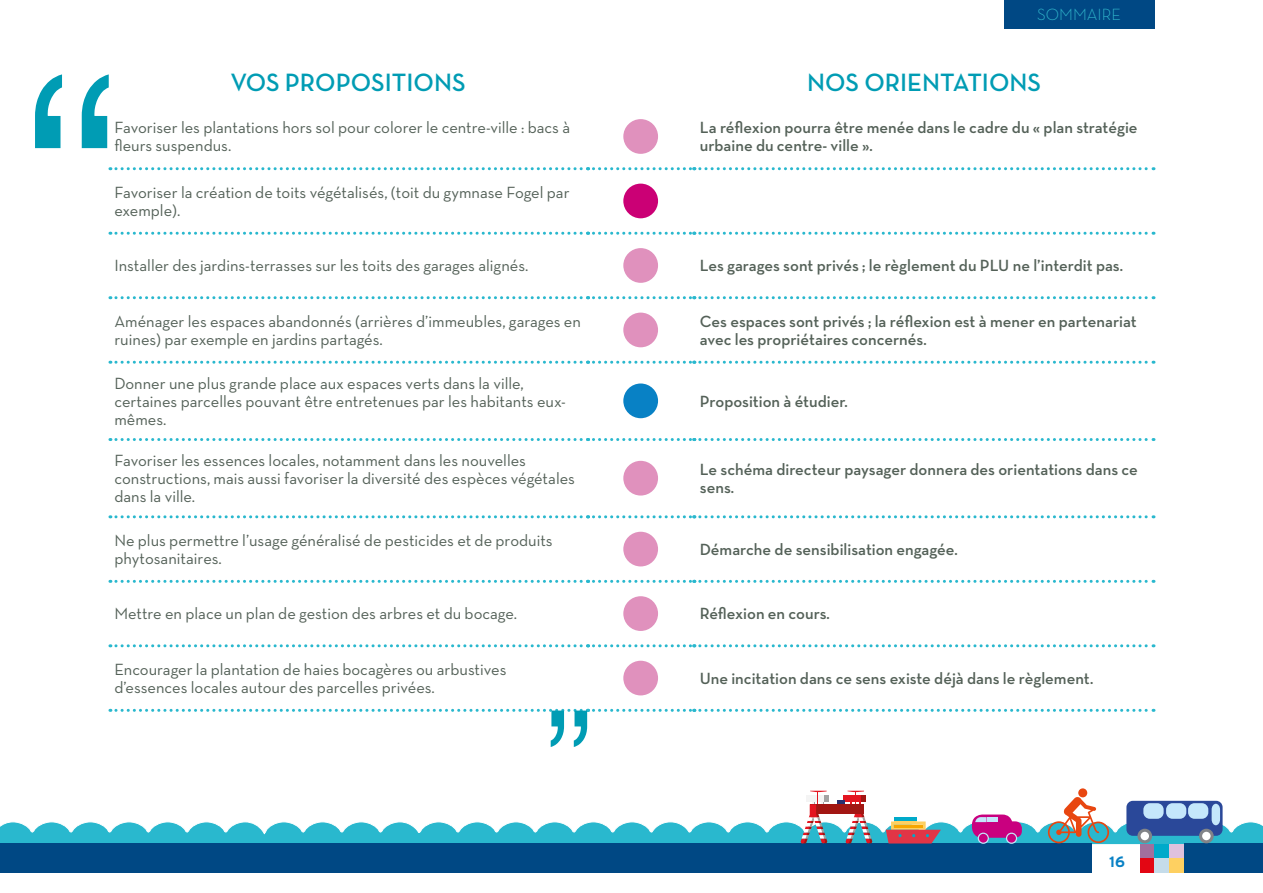
<style>
.page{position:relative;width:1263px;height:893px;background:#fff}
.page>*{position:absolute;margin:0;border:0;box-sizing:border-box;transform-origin:0 0}
.t1{font:600 25.5px "Neutra Text TF";color:#009cb4}
.t2{font:16.5px/18px "Neutra Text TF";color:#546158}
.t3{font:600 16.5px/18px "Neutra Text TF";color:#546158}
.t4{font:300 16.5px "Neutra Text TF";color:#32b9cd}
.t5{font:700 15px "Interstate";color:#0881c5}
</style>
<div class="page">
<svg style="left:0;top:821px;width:1263px;height:23px;fill:#29b8ce"></svg>
<div style="left:0;top:844px;width:1091px;height:29px;background:#004884"></div>
<div style="left:1140px;top:844px;width:14px;height:14px;background:#a1709d"></div>
<div style="left:1140px;top:858px;width:14px;height:15px;background:#e30613"></div>
<div style="left:1154px;top:844px;width:15px;height:14px;background:#00aaca"></div>
<div style="left:1154px;top:858px;width:15px;height:15px;background:#c5dcea"></div>
<div style="left:1169px;top:844px;width:15px;height:14px;background:#dfc1dd"></div>
<div style="left:1169px;top:858px;width:15px;height:15px;background:#fed061"></div>
<div style="left:1184px;top:844px;width:79px;height:29px;background:#004884"></div>
<div style="left:810px;top:804px;width:53px;height:10px;background:#a21613"></div>
<svg style="left:837px;top:791px;width:35px;height:53px"></svg>
<svg style="left:800px;top:791px;width:29px;height:53px"></svg>
<svg style="left:886px;top:818px;width:55px;height:25px"></svg>
<div style="left:1126px;top:801px;width:96px;height:35px;background:#2a4899;border-radius:6px"></div>
<svg style="left:1211px;top:804px;width:9px;height:21px"></svg>
<div style="left:1188px;top:803px;width:20px;height:16px;background:#c4e7fb;border-radius:6px"></div>
<div style="left:1166px;top:803px;width:20px;height:16px;background:#c4e7fb;border-radius:6px"></div>
<div style="left:1143px;top:803px;width:20px;height:16px;background:#c4e7fb;border-radius:6px"></div>
<div style="left:1200px;top:830px;width:12px;height:12px;background:#fff;border-radius:50%"></div>
<div style="left:1199px;top:829px;width:15px;height:14px;border:3px solid #828488;border-radius:50%"></div>
<div style="left:1139px;top:830px;width:11px;height:12px;background:#fff;border-radius:50%"></div>
<div style="left:1137px;top:829px;width:15px;height:14px;border:3px solid #828488;border-radius:50%"></div>
<div style="left:1078px;top:788px;width:9px;height:9px;background:#e84610;border-radius:50%"></div>
<svg style="left:1048px;top:797px;width:61px;height:46px"></svg>
<div style="left:978px;top:833px;width:10px;height:10px;background:#c9007f;border-radius:50%"></div>
<div style="left:978px;top:833px;width:11px;height:11px;border:1px solid #c4e7fb;border-radius:50%"></div>
<div style="left:1006px;top:833px;width:10px;height:10px;background:#c9007f;border-radius:50%"></div>
<div style="left:1006px;top:833px;width:11px;height:11px;border:1px solid #c4e7fb;border-radius:50%"></div>
<svg style="left:972px;top:814px;width:50px;height:24px"></svg>
<div style="left:987px;top:817px;width:10px;height:5px;background:#c4e7fb"></div>
<div style="left:1003px;top:0;width:151px;height:28px;background:#004884"></div>
<svg style="left:110px;top:167px;width:1044px;height:3px"></svg>
<svg style="left:110px;top:232px;width:1044px;height:3px"></svg>
<svg style="left:110px;top:296px;width:1044px;height:3px"></svg>
<svg style="left:110px;top:361px;width:1044px;height:3px"></svg>
<svg style="left:110px;top:438px;width:1044px;height:3px"></svg>
<svg style="left:110px;top:515px;width:1044px;height:3px"></svg>
<svg style="left:110px;top:580px;width:1044px;height:3px"></svg>
<svg style="left:110px;top:644px;width:1044px;height:3px"></svg>
<div style="left:623px;top:119px;width:35px;height:35px;background:#e091bd;border-radius:50%"></div>
<div style="left:623px;top:184px;width:35px;height:34px;background:#cb0075;border-radius:50%"></div>
<div style="left:623px;top:248px;width:35px;height:35px;background:#e091bd;border-radius:50%"></div>
<div style="left:623px;top:313px;width:35px;height:34px;background:#e091bd;border-radius:50%"></div>
<div style="left:623px;top:383px;width:35px;height:35px;background:#0881c5;border-radius:50%"></div>
<div style="left:623px;top:461px;width:35px;height:35px;background:#e091bd;border-radius:50%"></div>
<div style="left:623px;top:532px;width:35px;height:34px;background:#e091bd;border-radius:50%"></div>
<div style="left:623px;top:596px;width:35px;height:35px;background:#e091bd;border-radius:50%"></div>
<div style="left:623px;top:661px;width:35px;height:34px;background:#e091bd;border-radius:50%"></div>
<svg style="left:35px;top:74px;width:74px;height:74px"></svg>
<svg style="left:110px;top:709px;width:1044px;height:38px"></svg>
<p class="t4" style="left:1037px;top:4px;width:85px">SOMMAIRE</p>
<h1 class="t1" style="left:230px;top:67px;width:237px">VOS PROPOSITIONS</h1>
<h1 class="t1" style="left:807px;top:67px;width:235px">NOS ORIENTATIONS</h1>
<p class="t2" style="left:114px;top:118px;width:457px">Favoriser les plantations hors sol pour colorer le centre-ville : bacs à fleurs suspendus.</p>
<p class="t3" style="left:700px;top:118px;width:439px">La réflexion pourra être menée dans le cadre du « plan stratégie urbaine du centre- ville ».</p>
<p class="t2" style="left:114px;top:183px;width:457px">Favoriser la création de toits végétalisés, (toit du gymnase Fogel par exemple).</p>
<p class="t2" style="left:114px;top:256px;width:415px">Installer des jardins-terrasses sur les toits des garages alignés.</p>
<p class="t3" style="left:700px;top:256px;width:425px">Les garages sont privés ; le règlement du PLU ne l’interdit pas.</p>
<p class="t2" style="left:114px;top:312px;width:468px">Aménager les espaces abandonnés (arrières d’immeubles, garages en ruines) par exemple en jardins partagés.</p>
<p class="t3" style="left:700px;top:312px;width:438px">Ces espaces sont privés ; la réflexion est à mener en partenariat avec les propriétaires concernés.</p>
<p class="t2" style="left:114px;top:374px;width:453px">Donner une plus grande place aux espaces verts dans la ville, certaines parcelles pouvant être entretenues par les habitants eux&shy;mêmes.</p>
<p class="t3" style="left:700px;top:392px;width:149px">Proposition à étudier.</p>
<p class="t2" style="left:114px;top:451px;width:462px">Favoriser les essences locales, notamment dans les nouvelles constructions, mais aussi favoriser la diversité des espèces végétales dans la ville.</p>
<p class="t3" style="left:700px;top:460px;width:440px">Le schéma directeur paysager donnera des orientations dans ce sens.</p>
<p class="t2" style="left:114px;top:531px;width:440px">Ne plus permettre l’usage généralisé de pesticides et de produits phytosanitaires.</p>
<p class="t3" style="left:700px;top:540px;width:259px">Démarche de sensibilisation engagée.</p>
<p class="t2" style="left:114px;top:604px;width:404px">Mettre en place un plan de gestion des arbres et du bocage.</p>
<p class="t3" style="left:700px;top:604px;width:132px">Réflexion en cours.</p>
<p class="t2" style="left:114px;top:660px;width:394px">Encourager la plantation de haies bocagères ou arbustives d’essences locales autour des parcelles privées.</p>
<p class="t3" style="left:700px;top:669px;width:395px">Une incitation dans ce sens existe déjà dans le règlement.</p>
<p class="t5" style="left:1109px;top:853px;width:17px">16</p>
</div>
